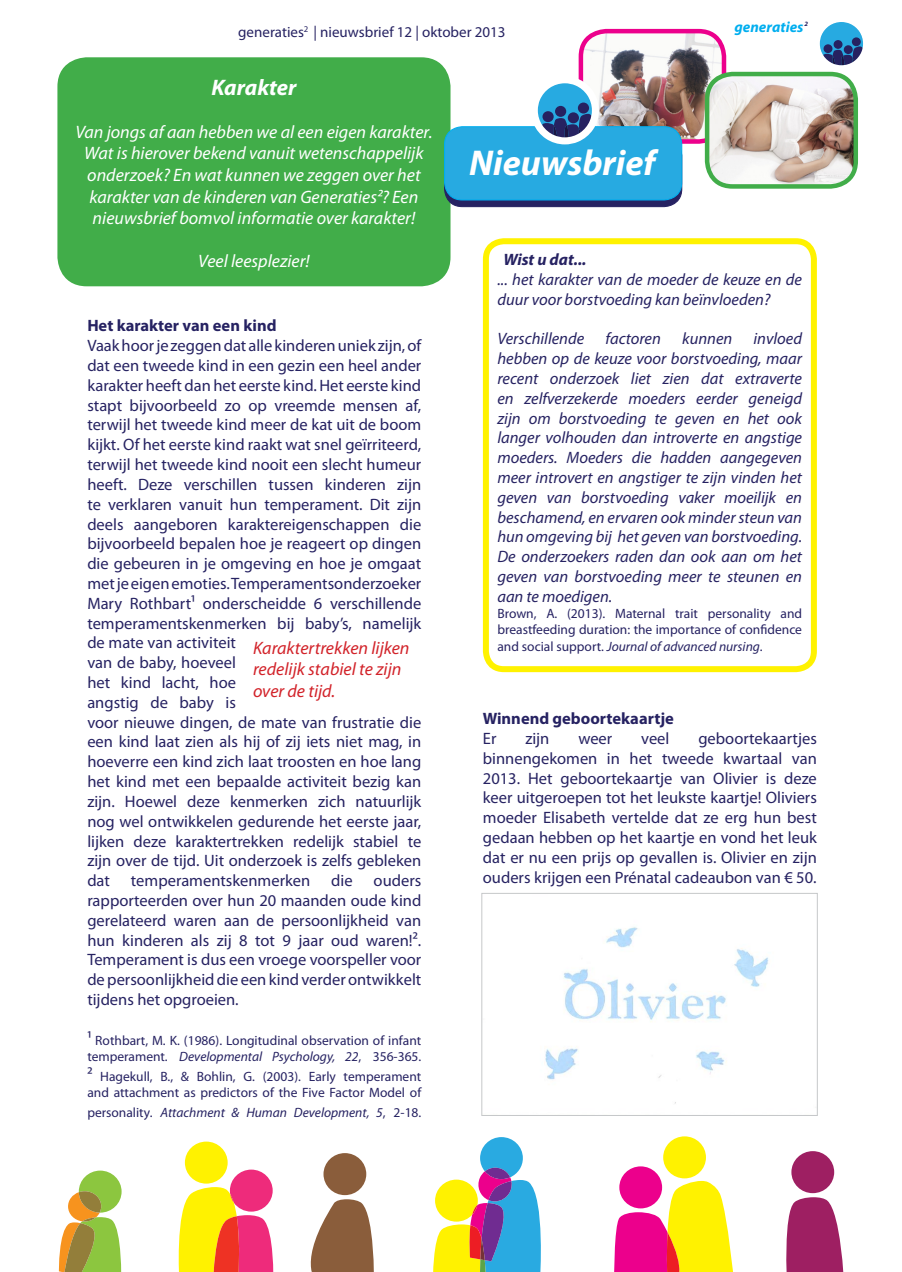
<style>
.page{position:relative;width:902px;height:1272px;background:#fff}
.page>*{position:absolute;margin:0;border:0;box-sizing:border-box;transform-origin:0 0}
.t1{font:italic 700 36px "Myriad Pro";color:#fff}
.t2{font:italic 700 22.5px "Myriad Pro";color:#fff}
.t3{font:italic 18px/21.6px "Myriad Pro";color:#fff;text-align:center}
.t4{font:italic 18px/21.6px "Myriad Pro";color:#d2232a}
.t5{font:16.5px/19.8px "Myriad Pro";color:#262262;text-align:justify}
.t6{font:italic 16.5px/19.8px "Myriad Pro";color:#262262}
.t7{font:700 16.5px "Myriad Pro";color:#262262}
.t8{font:italic 700 16.5px "Myriad Pro";color:#262262}
.t9{font:15px "Myriad Pro";color:#262262}
.t10{font:italic 700 15px "Myriad Pro";color:#00aeef}
.t11{font:13.5px/16.2px "Myriad Pro";color:#262262}
.t12{font:italic 13.5px "Myriad Pro";color:#262262}
.t13{font:italic 700 6.6px "Myriad Pro";color:#262262}
.s1{font-size:16.5px}
.s2{font-style:italic}
.s3{font-style:normal}
</style>
<div class="page">
<div style="left:185px;top:1141px;width:43px;height:42px;background:#fff200;border-radius:50%"></div>
<div style="left:323px;top:1153px;width:43px;height:42px;background:#8a5d3b;border-radius:50%"></div>
<svg style="left:178px;top:1169px;width:96px;height:102px"></svg>
<svg style="left:310px;top:1199px;width:64px;height:72px"></svg>
<svg style="left:433px;top:1137px;width:108px;height:134px"></svg>
<svg style="left:58px;top:1170px;width:64px;height:101px"></svg>
<div style="left:619px;top:1166px;width:43px;height:42px;background:#ec008c;border-radius:50%"></div>
<div style="left:791px;top:1151px;width:43px;height:42px;background:#9e1f62;border-radius:50%"></div>
<div style="left:663px;top:1136px;width:43px;height:42px;background:#fff200;border-radius:50%"></div>
<svg style="left:786px;top:1197px;width:57px;height:74px;background:#ac3f78"></svg>
<svg style="left:614px;top:1180px;width:119px;height:91px"></svg>
<div style="left:61px;top:61px;width:385px;height:221px;background:#41ad49;border-radius:26px"></div>
<div style="left:57px;top:57px;width:393px;height:229px;border:8px solid #41ad49;border-radius:26px"></div>
<img style="left:583px;top:32px;width:140px;height:107px">
<div style="left:578px;top:29px;width:148px;height:115px;border:4px solid #ec008c;border-radius:26px"></div>
<svg style="left:444px;top:138px;width:237px;height:69px"></svg>
<div style="left:444px;top:137px;width:238px;height:70px;border:1px solid #262262;border-radius:18px"></div>
<div style="left:444px;top:127px;width:237px;height:73px;background:#27aae1;border-radius:18px"></div>
<div style="left:444px;top:126px;width:238px;height:74px;border:1px solid #00aeef;border-radius:18px"></div>
<svg style="left:819px;top:22px;width:45px;height:44px"></svg>
<svg style="left:530px;top:76px;width:69px;height:68px"></svg>
<img style="left:707px;top:74px;width:148px;height:110px">
<div style="left:704px;top:72px;width:153px;height:117px;border:4px solid #41ad49;border-radius:26px"></div>
<div style="left:483px;top:238px;width:333px;height:434px;border:6px solid #fff200;border-radius:18px"></div>
<img style="left:545px;top:927px;width:224px;height:177px">
<div style="left:481px;top:893px;width:336px;height:222px;border:1px solid #c6c8ca"></div>
<p class="t10" style="left:734px;top:17px;width:70px">generaties</p>
<p class="t13" style="left:804px;top:20px;width:5px">2</p>
<p class="t9" style="left:238px;top:22px;width:269px">generaties<sup>2</sup> | nieuwsbrief 12 | oktober 2013</p>
<h2 class="t2" style="left:211px;top:72px;width:87px">Karakter</h2>
<p class="t3" style="left:75px;top:121px;width:358px">Van jongs af aan hebben we al een eigen karakter.<br>Wat is hierover bekend vanuit wetenschappelijk onderzoek? En wat kunnen we zeggen over het karakter van de kinderen van Generaties<span class="s1">²</span>? Een nieuwsbrief bomvol informatie over karakter!</p>
<p class="t3" style="left:198px;top:250px;width:113px">Veel leesplezier!</p>
<h1 class="t1" style="left:469px;top:139px;width:187px">Nieuwsbrief</h1>
<p class="t8" style="left:503px;top:249px;width:85px">Wist u dat...</p>
<p class="t6" style="left:497px;top:269px;width:306px">... het karakter van de moeder de keuze en de duur voor borstvoeding kan beïnvloeden?</p>
<p class="t6" style="left:497px;top:328px;width:88px">Verschillende</p>
<p class="t6" style="left:605px;top:328px;width:57px">factoren</p>
<p class="t6" style="left:682px;top:328px;width:52px">kunnen</p>
<p class="t7" style="left:87px;top:315px;width:191px">Het karakter van een kind</p>
<p class="t5" style="left:87px;top:335px;width:335px;text-align:left">Vaak hoor je zeggen dat alle kinderen uniek zijn, of dat een tweede kind in een gezin een heel ander karakter heeft dan het eerste kind. Het eerste kind stapt bijvoorbeeld zo op vreemde mensen af, terwijl het tweede kind meer de kat uit de boom kijkt. Of het eerste kind raakt wat snel geïrriteerd, terwijl het tweede kind nooit een slecht humeur heeft. Deze verschillen tussen kinderen zijn te verklaren vanuit hun temperament. Dit zijn deels aangeboren karaktereigenschappen die bijvoorbeeld bepalen hoe je reageert op dingen die gebeuren in je omgeving en hoe je omgaat met je eigen emoties. Temperamentsonderzoeker Mary Rothbart¹ onderscheidde 6 verschillende temperamentskenmerken bij baby’s, namelijk de mate van activiteit<br>van de baby, hoeveel<br>het kind lacht, hoe<br>angstig de baby is<br>voor nieuwe dingen, de mate van frustratie die een kind laat zien als hij of zij iets niet mag, in hoeverre een kind zich laat troosten en hoe lang het kind met een bepaalde activiteit bezig kan zijn. Hoewel deze kenmerken zich natuurlijk nog wel ontwikkelen gedurende het eerste jaar, lijken deze karaktertrekken redelijk stabiel te zijn over de tijd. Uit onderzoek is zelfs gebleken dat</p>
<p class="t6" style="left:497px;top:328px;width:306px;text-align:justify;text-indent:256px">invloed hebben op de keuze voor borstvoeding, maar recent onderzoek liet zien dat extraverte en zelfverzekerde moeders eerder geneigd zijn om borstvoeding te geven en het ook langer volhouden dan introverte en angstige moeders. Moeders die hadden aangegeven meer introvert en angstiger te zijn vinden het geven van borstvoeding vaker moeilijk en beschamend, en ervaren ook minder steun van hun omgeving bij het geven van borstvoeding.<br>De onderzoekers raden dan ook aan om het geven van borstvoeding meer te steunen en aan te moedigen.</p>
<p class="t11" style="left:497px;top:605px;width:306px;text-align:justify">Brown, A. (2013). Maternal trait personality and breastfeeding duration: the importance of confidence and social support. <span class="s2">Journal of advanced nursing</span>.</p>
<p class="t4" style="left:253px;top:636px;width:158px">Karaktertrekken lijken redelijk stabiel te zijn over de tijd.</p>
<p class="t7" style="left:483px;top:707px;width:192px">Winnend geboortekaartje</p>
<p class="t5" style="left:483px;top:728px;width:15px">Er</p>
<p class="t5" style="left:525px;top:728px;width:26px">zijn</p>
<p class="t5" style="left:578px;top:728px;width:35px">weer</p>
<p class="t5" style="left:641px;top:728px;width:30px">veel</p>
<p class="t5" style="left:483px;top:728px;width:335px;text-indent:215px">geboortekaartjes binnengekomen in het tweede kwartaal van 2013. Het geboortekaartje van Olivier is deze keer uitgeroepen tot het leukste kaartje! Oliviers moeder Elisabeth vertelde dat ze erg hun best gedaan hebben op het kaartje en vond het leuk dat er nu een prijs op gevallen is. Olivier en zijn ouders krijgen een Prénatal cadeaubon van € 50.</p>
<p class="t5" style="left:87px;top:870px;width:335px;text-indent:286px">ouders rapporteerden over hun 20 maanden oude kind gerelateerd waren aan de persoonlijkheid van hun kinderen als zij 8 tot 9 jaar oud waren!².<br>Temperament is dus een vroege voorspeller voor de persoonlijkheid die een kind verder ontwikkelt tijdens het opgroeien.</p>
<p class="t11" style="left:87px;top:1031px;width:335px"><span class="s1">¹</span> Rothbart, M. K. (1986). Longitudinal observation of infant temperament. <span class="s2">Developmental Psychology, 22</span>, 356-365.</p>
<p class="t11" style="left:87px;top:1067px;width:335px"><span class="s1">²</span> Hagekull, B., &amp; Bohlin, G. (2003). Early temperament and attachment as predictors of the Five Factor Model of</p>
<p class="t12" style="left:87px;top:1103px;width:335px"><span class="s3">personality.</span> Attachment &amp; Human Development, 5<span class="s3">, 2-18.</span></p>
<p class="t5" style="left:131px;top:870px;width:181px">temperamentskenmerken</p>
<p class="t5" style="left:331px;top:870px;width:23px">die</p>
</div>
